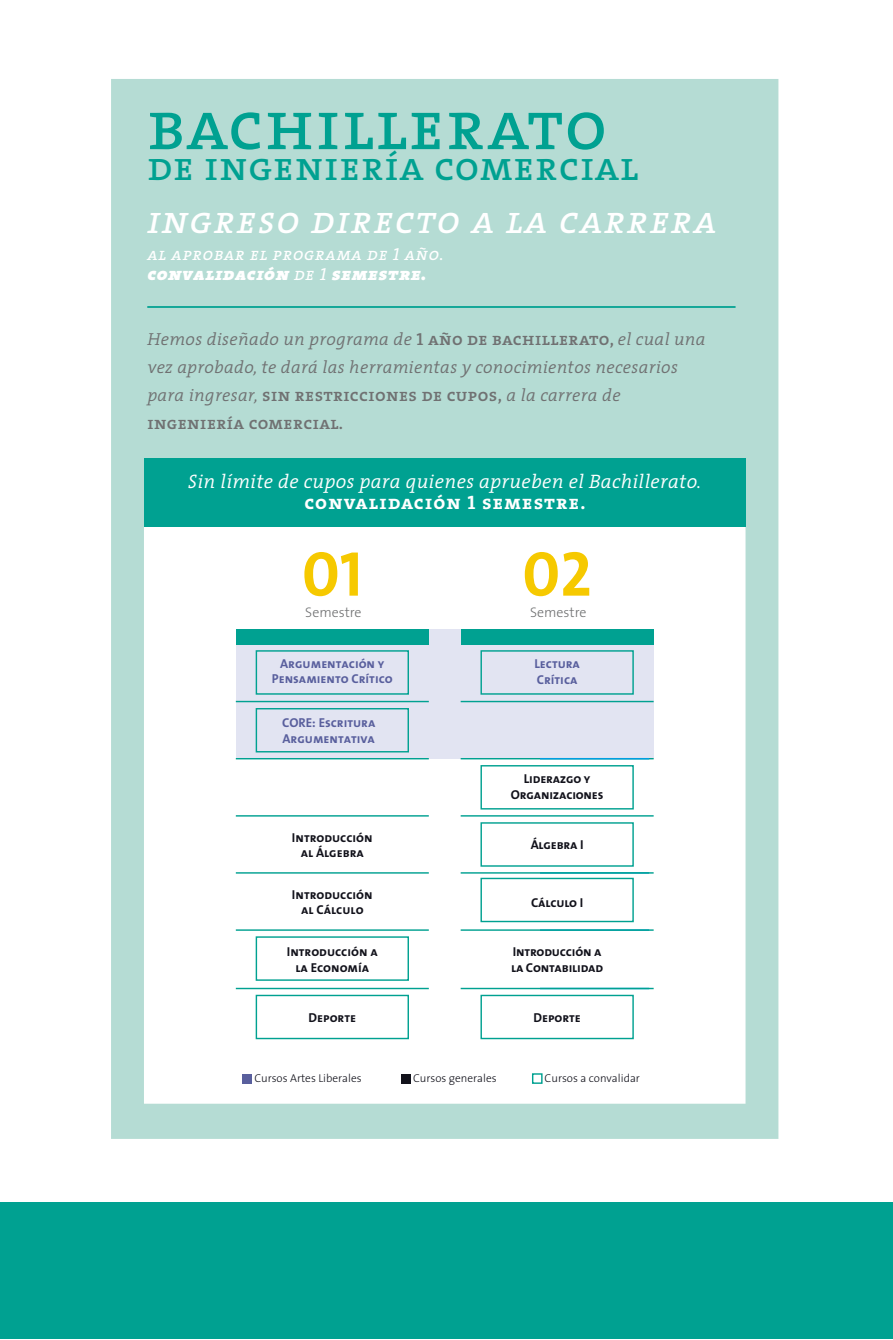
<style>
.page{position:relative;width:893px;height:1340px;background:#fff}
.page>*{position:absolute;margin:0;border:0;box-sizing:border-box;transform-origin:0 0}
.t1{font:69.65px "The Serif Regular Caps";letter-spacing:.02em;color:#00a191}
.t2{font:63.88px "The Sans Bold Caps";color:#f6c900}
.t3{font:40.25px "The Serif Regular Caps";letter-spacing:.02em;color:#00a191}
.t4{font:38.5px "The Serif Regular Italic Caps";letter-spacing:.04em;color:#fff}
.t5{font:italic 300 19.6px "The Serif";letter-spacing:.02em;color:#fff}
.t6{font:19.6px "The Serif Bold Caps";letter-spacing:.06em;color:#fff}
.t7{font:italic 300 17.5px/28px "The Serif";letter-spacing:.02em;color:#707172}
.t8{font:17.5px "The Serif Regular Italic Caps";letter-spacing:.04em;color:#fff}
.t9{font:17.5px "The Serif Black Italic Caps";letter-spacing:.04em;color:#fff}
.t10{font:17.5px "The Serif Semi Bold Caps";letter-spacing:.02em;color:#707172}
.t11{font:300 14px "The Sans";color:#707172}
.t12{font:12.95px/15.6px "The Sans Bold Caps";color:#12121b;text-align:center}
.t13{font:12.95px/15.6px "The Sans Bold Caps";color:#595f9d}
.t14{font:300 11.38px "The Sans";color:#12121b}
.s1{font-family:"The Serif Regular Italic Caps"}
.s2{font-family:"The Serif Semi Bold Caps";font-weight:400;font-style:normal}
</style>
<div class="page">
<div style="left:111px;top:79px;width:667px;height:1059px;background:#b5dcd4"></div>
<div style="left:144px;top:527px;width:601px;height:576px;background:#fff"></div>
<div style="left:236px;top:629px;width:418px;height:129px;background:#e2e4f2"></div>
<hr style="left:236px;top:700px;width:193px;height:2px;background:#00a191">
<hr style="left:236px;top:815px;width:193px;height:1px;background:#00a191">
<hr style="left:236px;top:872px;width:193px;height:1px;background:#00a191">
<hr style="left:236px;top:929px;width:193px;height:1px;background:#00a191">
<div style="left:236px;top:629px;width:193px;height:15px;background:#00a191"></div>
<div style="left:461px;top:629px;width:193px;height:15px;background:#00a191"></div>
<hr style="left:236px;top:758px;width:193px;height:1px;background:#00a191">
<hr style="left:461px;top:700px;width:193px;height:2px;background:#00a191">
<hr style="left:461px;top:815px;width:193px;height:1px;background:#00a191">
<hr style="left:461px;top:872px;width:193px;height:1px;background:#00a191">
<hr style="left:461px;top:929px;width:193px;height:1px;background:#00a191">
<hr style="left:461px;top:758px;width:193px;height:1px;background:#00a191">
<hr style="left:540px;top:758px;width:109px;height:1px;background:#009ee0">
<div style="left:242px;top:1073px;width:9px;height:10px;background:#595f9d"></div>
<div style="left:401px;top:1073px;width:9px;height:10px;background:#12121b"></div>
<hr style="left:147px;top:306px;width:588px;height:2px;background:#00a191">
<div style="left:144px;top:458px;width:601px;height:69px;background:#00a191"></div>
<div style="left:256px;top:650px;width:153px;height:44px;border:1px solid #00a191"></div>
<div style="left:256px;top:708px;width:153px;height:44px;border:1px solid #00a191"></div>
<div style="left:256px;top:936px;width:153px;height:44px;border:1px solid #00a191"></div>
<div style="left:256px;top:994px;width:153px;height:45px;border:1px solid #00a191"></div>
<div style="left:480px;top:994px;width:154px;height:45px;border:1px solid #00a191"></div>
<hr style="left:236px;top:987px;width:193px;height:2px;background:#00a191">
<hr style="left:461px;top:987px;width:193px;height:2px;background:#00a191">
<div style="left:480px;top:650px;width:154px;height:44px;border:1px solid #00a191"></div>
<div style="left:480px;top:765px;width:154px;height:44px;border:1px solid #00a191"></div>
<div style="left:480px;top:877px;width:154px;height:45px;border:1px solid #00a191"></div>
<div style="left:532px;top:1073px;width:11px;height:10px;border:1px solid #00a191"></div>
<div style="left:0;top:1201px;width:893px;height:137px;background:#00a191"></div>
<h1 class="t1" style="left:147px;top:68px;width:461px">bachillerato</h1>
<h3 class="t3" style="left:147px;top:133px;width:492px">de ingeniería comercial</h3>
<h3 class="t4" style="left:147px;top:188px;width:571px">ingreso directo a la carrera</h3>
<p class="t8" style="left:147px;top:239px;width:298px">al aprobar el programa de 1 año.</p>
<p class="t9" style="left:147px;top:259px;width:280px">convalidación <span class="s1">de 1</span> semestre.</p>
<p class="t7" style="left:147px;top:325px;width:560px">Hemos diseñado un programa de <span class="s2">1 año de bachillerato,</span> el cual una vez aprobado, te dará las herramientas y conocimientos necesarios para ingresar, <span class="s2">sin restricciones de cupos,</span> a la carrera de</p>
<p class="t10" style="left:147px;top:409px;width:197px">ingeniería comercial.</p>
<p class="t5" style="left:188px;top:465px;width:515px">Sin límite de cupos para quienes aprueben el Bachillerato.</p>
<p class="t6" style="left:304px;top:486px;width:283px">convalidación 1 semestre.</p>
<h2 class="t2" style="left:302px;top:520px;width:62px">01</h2>
<h2 class="t2" style="left:522px;top:520px;width:71px">02</h2>
<p class="t11" style="left:305px;top:601px;width:58px">Semestre</p>
<p class="t11" style="left:530px;top:601px;width:58px">Semestre</p>
<p class="t13" style="left:272px;top:655px;width:122px;text-align:center">Argumentación y<br>Pensamiento Crítico</p>
<p class="t13" style="left:282px;top:714px;width:95px">CORE: Escritura<br>Argumentativa</p>
<p class="t12" style="left:292px;top:829px;width:82px">Introducción al Álgebra</p>
<p class="t12" style="left:292px;top:886px;width:82px">Introducción al Cálculo</p>
<p class="t12" style="left:287px;top:943px;width:92px">Introducción a la Economía</p>
<p class="t13" style="left:534px;top:656px;width:47px">Lectura<br>Crítica</p>
<p class="t12" style="left:511px;top:771px;width:94px">Liderazgo y<br>Organizaciones</p>
<p class="t12" style="left:531px;top:836px;width:54px">Álgebra I</p>
<p class="t12" style="left:531px;top:894px;width:54px">Cálculo I</p>
<p class="t12" style="left:511px;top:943px;width:94px;text-align:left">Introducción a la Contabilidad</p>
<p class="t12" style="left:309px;top:1009px;width:49px">Deporte</p>
<p class="t12" style="left:533px;top:1009px;width:49px">Deporte</p>
<p class="t14" style="left:254px;top:1069px;width:109px">Cursos Artes Liberales</p>
<p class="t14" style="left:413px;top:1069px;width:85px">Cursos generales</p>
<p class="t14" style="left:545px;top:1069px;width:97px">Cursos a convalidar</p>
</div>
